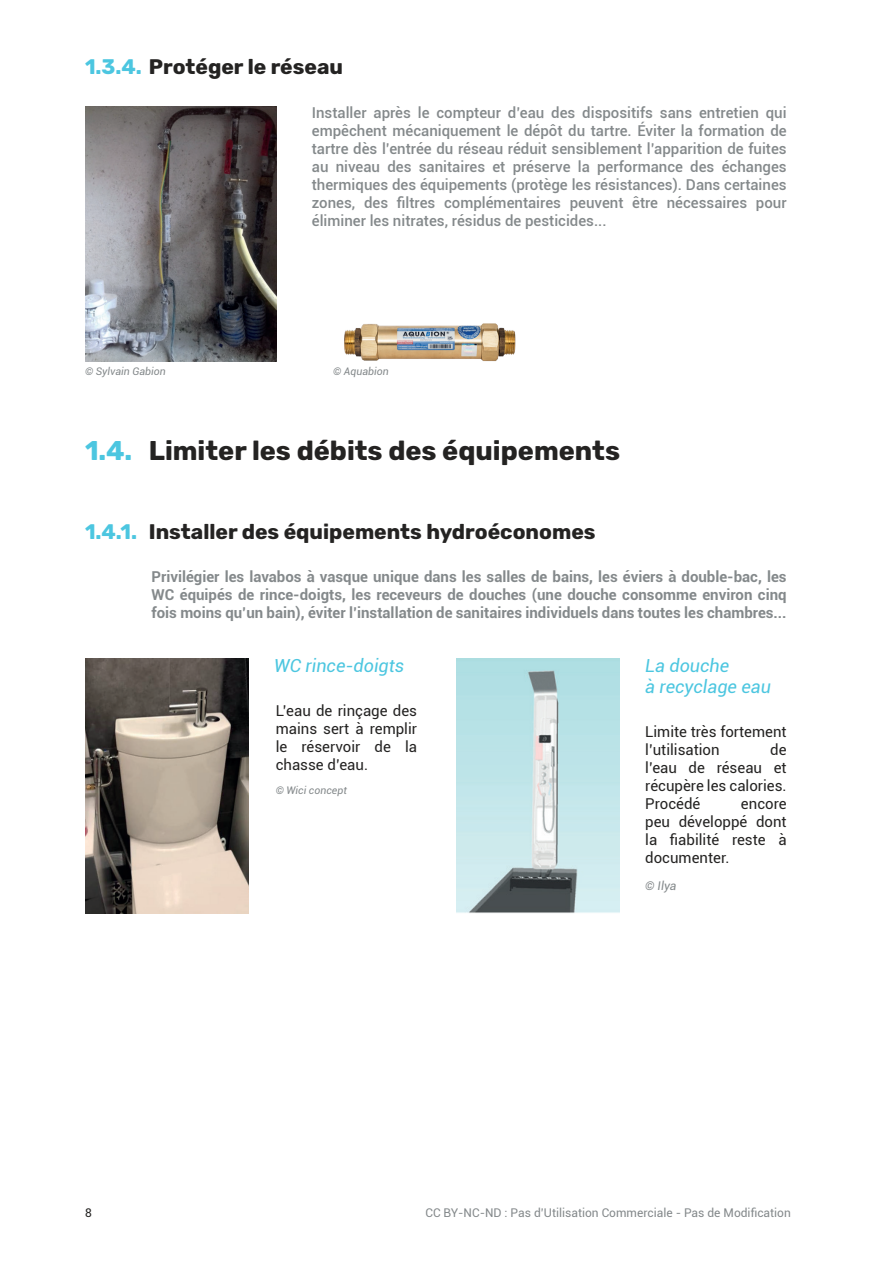
<style>
.page{position:relative;width:893px;height:1263px;background:#fff}
.page>*{position:absolute;margin:0;border:0;box-sizing:border-box;transform-origin:0 0}
.t1{font:700 27px "Rubik";color:#242322}
.t2{font:700 21px "Rubik";color:#242322}
.t3{font:italic 18px/21px "Roboto";color:#4cc6e0}
.t4{font:500 15px/18px "Roboto";color:#84898b;text-align:justify}
.t5{font:700 15px/18px "Roboto";color:#84898b;text-align:justify}
.t6{font:15px/18px "Roboto";color:#242322;text-align:justify}
.t7{font:12px "Roboto";color:#84898b}
.t8{font:italic 12px "Roboto";color:#84898b}
.t9{font:12px "Roboto";color:#242322}
.t10{font:italic 10.5px "Roboto";color:#84898b}
.s1{color:#4cc6e0}
</style>
<div class="page">
<img style="left:85px;top:658px;width:164px;height:255px">
<img style="left:344px;top:323px;width:172px;height:38px">
<img style="left:85px;top:107px;width:191px;height:254px">
<img style="left:456px;top:658px;width:164px;height:255px">
<h2 class="t2" style="left:85px;top:54px;width:259px"><span class="s1">1.3.4.</span> Protéger le réseau</h2>
<p class="t4" style="left:312px;top:103px;width:476px">Installer après le compteur d’eau des dispositifs sans entretien qui empêchent mécaniquement le dépôt du tartre. Éviter la formation de tartre dès l’entrée du réseau réduit sensiblement l’apparition de fuites au niveau des sanitaires et préserve la performance des échanges thermiques des équipements (protège les résistances). Dans certaines zones, des filtres complémentaires peuvent être nécessaires pour éliminer les nitrates, résidus de pesticides...</p>
<p class="t10" style="left:85px;top:364px;width:82px">© Sylvain Gabion</p>
<p class="t10" style="left:333px;top:364px;width:57px">© Aquabion</p>
<h1 class="t1" style="left:85px;top:435px;width:536px"><span class="s1">1.4.</span> Limiter les débits des équipements</h1>
<h2 class="t2" style="left:85px;top:519px;width:512px"><span class="s1">1.4.1.</span> Installer des équipements hydroéconomes</h2>
<p class="t5" style="left:152px;top:567px;width:637px">Privilégier les lavabos à vasque unique dans les salles de bains, les éviers à double-bac, les WC équipés de rince-doigts, les receveurs de douches (une douche consomme environ cinq fois moins qu’un bain), éviter l’installation de sanitaires individuels dans toutes les chambres...</p>
<p class="t3" style="left:274px;top:654px;width:132px">WC rince-doigts</p>
<p class="t6" style="left:276px;top:701px;width:143px">L’eau de rinçage des mains sert à remplir le réservoir de la chasse d’eau.</p>
<p class="t10" style="left:276px;top:783px;width:73px">© Wici concept</p>
<p class="t3" style="left:645px;top:654px;width:127px">La douche<br>à recyclage eau</p>
<p class="t6" style="left:645px;top:722px;width:143px">Limite très fortement l’utilisation</p>
<p class="t6" style="left:645px;top:740px;width:143px;text-indent:125px">de l’eau de réseau et récupère les calories.<br>Procédé</p>
<p class="t6" style="left:645px;top:794px;width:143px;text-indent:96px">encore peu développé dont la fiabilité reste à documenter.</p>
<p class="t8" style="left:645px;top:878px;width:33px">© Ilya</p>
<p class="t9" style="left:85px;top:1204px;width:8px">8</p>
<p class="t7" style="left:425px;top:1204px;width:367px">CC BY-NC-ND : Pas d’Utilisation Commerciale - Pas de Modification</p>
</div>
